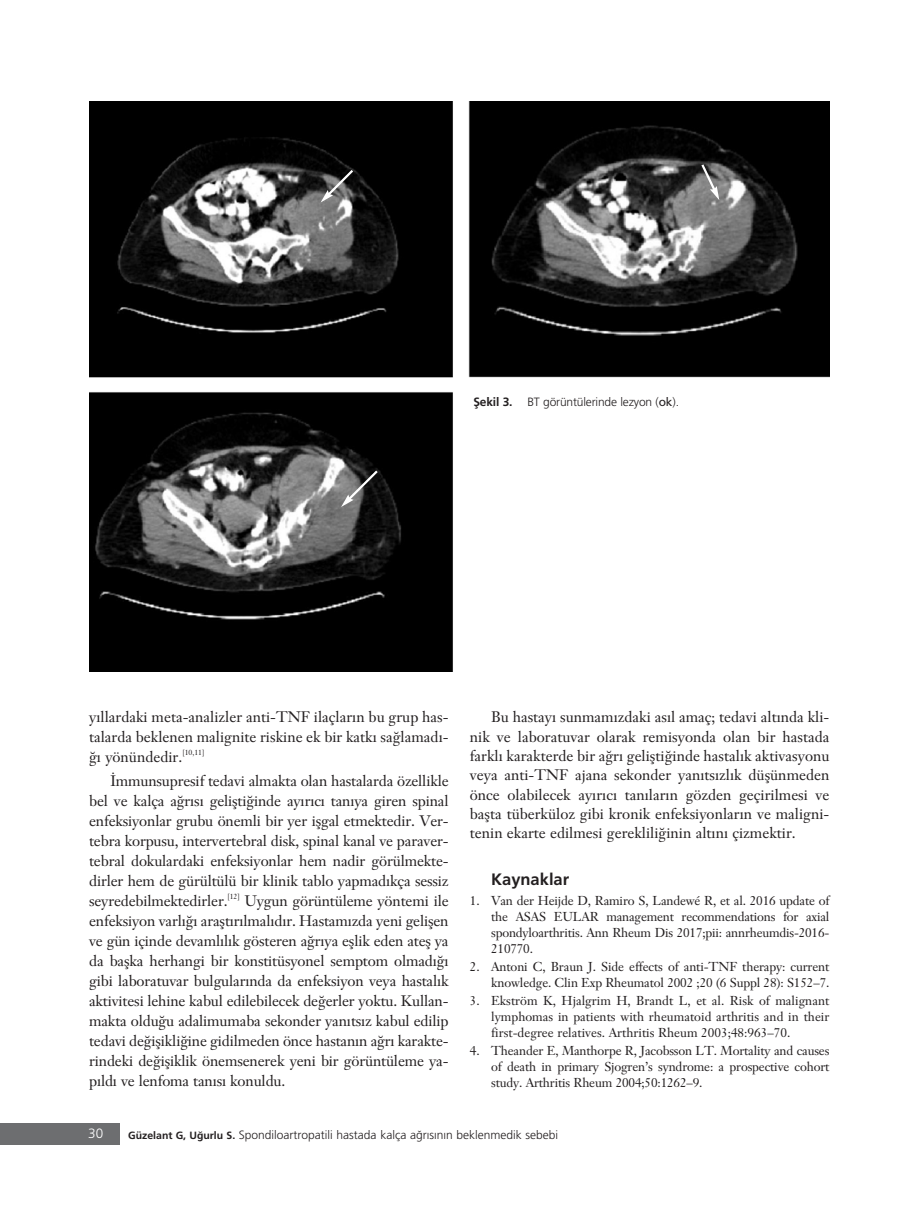
<style>
.page{position:relative;width:919px;height:1217px;background:#fff}
.page>*{position:absolute;margin:0;border:0;box-sizing:border-box;transform-origin:0 0}
.t1{font:700 16.5px "Frutiger";color:#231f20}
.t2{font:15px/20px "Janson Text";letter-spacing:-.005em;color:#231f20;text-align:justify}
.t3{font:300 13.5px "Frutiger";color:#fff}
.t4{font:12.75px/15.9px "Janson Text";letter-spacing:-.01em;color:#231f20;text-align:justify}
.t5{font:300 12px "Frutiger";color:#231f20}
.t6{font:7.5px "Janson Text";color:#231f20}
.s1{font-weight:700}
.s2{font-weight:400}
.s3{font-weight:700;font-size:10.5px}
</style>
<div class="page">
<div style="left:0;top:1122px;width:119px;height:21px;background:#6d6e70"></div>
<img style="left:89px;top:102px;width:740px;height:569px">
<div style="left:472px;top:393px;width:356px;height:18px;background:#fff"></div>
<svg style="left:320px;top:167px;width:35px;height:35px"></svg>
<svg style="left:341px;top:468px;width:39px;height:39px"></svg>
<svg style="left:699px;top:162px;width:20px;height:38px"></svg>
<p class="t5" style="left:473px;top:396px;width:207px"><span class="s1">fiekil 3.</span> BT görüntülerinde lezyon (<span class="s2">ok</span>).</p>
<p class="t2" style="left:89px;top:708px;width:361px">y›llardaki meta-analizler anti-TNF ilaçlar›n bu grup has&shy;talarda beklenen malignite riskine ek bir katk› sa¤lamad›- ¤› yönündedir.</p>
<p class="t6" style="left:182px;top:749px;width:24px">[10,11]</p>
<p class="t2" style="left:89px;top:772px;width:361px;text-indent:21px">‹mmunsupresif tedavi almakta olan hastalarda özellikle bel ve kalça a¤r›s› geliflti¤inde ay›r›c› tan›ya giren spinal enfeksiyonlar grubu önemli bir yer iflgal etmektedir. Ver&shy;tebra korpusu, intervertebral disk, spinal kanal ve paraver&shy;tebral dokulardaki enfeksiyonlar hem nadir görülmekte&shy;dirler hem de gürültülü bir klinik tablo yapmad›kça sessiz seyredebilmektedirler.</p>
<p class="t6" style="left:227px;top:893px;width:14px">[12]</p>
<p class="t2" style="left:89px;top:892px;width:361px;text-indent:155px">Uygun görüntüleme yöntemi ile enfeksiyon varl›¤› araflt›r›lmal›d›r. Hastam›zda yeni geliflen ve gün içinde devaml›l›k gösteren a¤r›ya efllik eden atefl ya da baflka herhangi bir konstitüsyonel semptom olmad›¤› gibi laboratuvar bulgular›nda da enfeksiyon veya hastal›k aktivitesi lehine kabul edilebilecek de¤erler yoktu. Kullan&shy;makta oldu¤u adalimumaba sekonder yan›ts›z kabul edilip tedavi de¤iflikli¤ine gidilmeden önce hastan›n a¤r› karakte&shy;rindeki de¤ifliklik önemsenerek yeni bir görüntüleme ya&shy;p›ld› ve lenfoma tan›s› konuldu.</p>
<p class="t2" style="left:470px;top:708px;width:361px;line-height:19.4px;text-indent:21px">Bu hastay› sunmam›zdaki as›l amaç; tedavi alt›nda kli&shy;nik ve laboratuvar olarak remisyonda olan bir hastada farkl› karakterde bir a¤r› geliflti¤inde hastal›k aktivasyonu veya anti-TNF ajana sekonder yan›ts›zl›k düflünmeden önce olabilecek ay›r›c› tan›lar›n gözden geçirilmesi ve baflta tüberküloz gibi kronik enfeksiyonlar›n ve maligni&shy;tenin ekarte edilmesi gereklili¤inin alt›n› çizmektir.</p>
<p class="t1" style="left:491px;top:872px;width:79px">Kaynaklar</p>
<p class="t4" style="left:491px;top:894px;width:340px;text-indent:-21px">1. Van der Heijde D, Ramiro S, Landewé R, et al. 2016 update of the ASAS EULAR management recommendations for axial spondyloarthritis. Ann Rheum Dis 2017;pii: annrheumdis-2016- 210770.</p>
<p class="t4" style="left:470px;top:959px;width:361px;text-align:right">2. Antoni C, Braun J. Side effects of anti-TNF therapy: current knowledge. Clin Exp Rheumatol 2002 ;20 (6 Suppl 28): S152–7.</p>
<p class="t4" style="left:491px;top:993px;width:340px;text-indent:-21px">3. Ekström K, Hjalgrim H, Brandt L, et al. Risk of malignant lymphomas in patients with rheumatoid arthritis and in their first-degree relatives. Arthritis Rheum 2003;48:963–70.</p>
<p class="t4" style="left:491px;top:1043px;width:340px;text-indent:-21px">4. Theander E, Manthorpe R, Jacobsson LT. Mortality and causes of death in primary Sjogren’s syndrome: a prospective cohort study. Arthritis Rheum 2004;50:1262–9.</p>
<p class="t3" style="left:88px;top:1127px;width:17px">30</p>
<p class="t5" style="left:128px;top:1129px;width:431px"><span class="s3">Güzelant G, U¤urlu S.</span> Spondiloartropatili hastada kalça a¤r›s›n›n beklenmedik sebebi</p>
</div>
